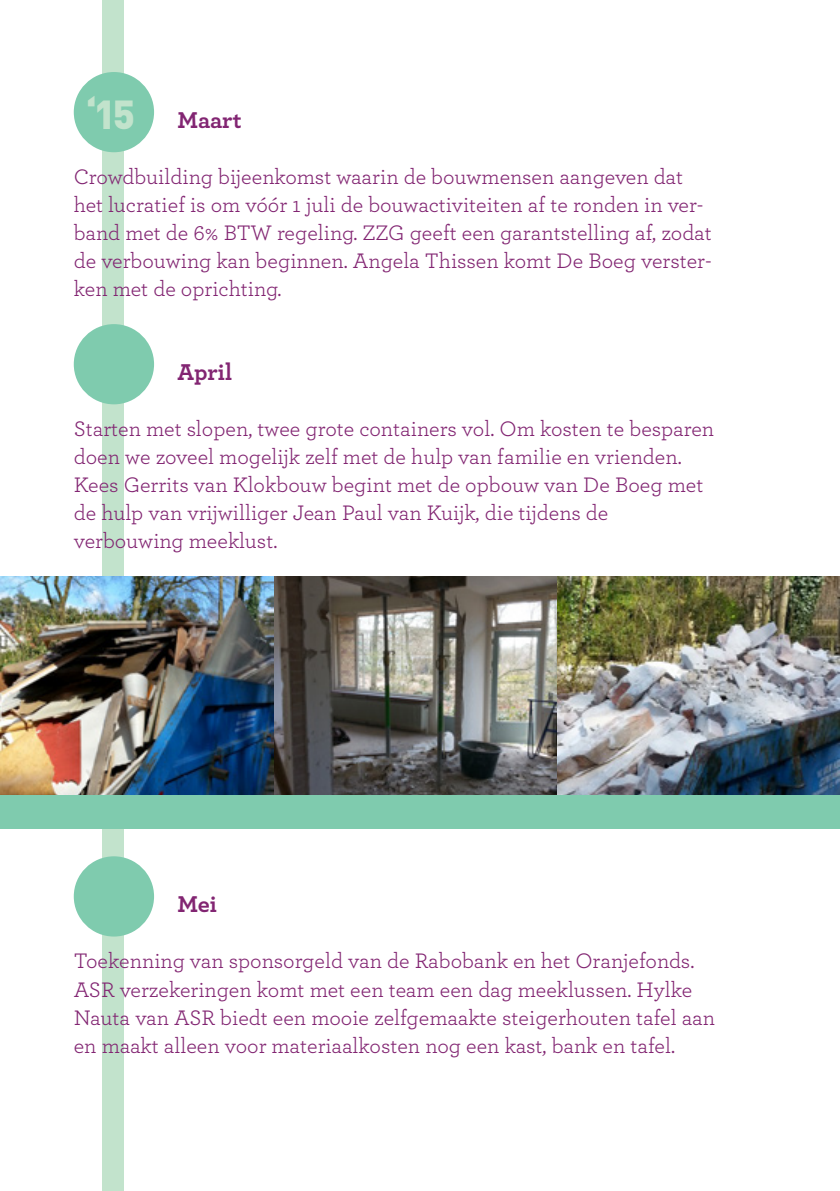
<style>
.page{position:relative;width:840px;height:1191px;background:#fff}
.page>*{position:absolute;margin:0;border:0;box-sizing:border-box;transform-origin:0 0}
.t1{font:900 40px "DIN Pro";color:#c2e3cc}
.t2{font:700 24px "Archer Pro";color:#822572}
.t3{font:22px/28px "Archer Pro";color:#822572}
</style>
<div class="page">
<div style="left:102px;top:0;width:22px;height:1191px;background:#c2e3cc"></div>
<div style="left:74px;top:72px;width:80px;height:80px;background:#7fcbae;border-radius:50%"></div>
<div style="left:74px;top:324px;width:80px;height:80px;background:#7fcbae;border-radius:50%"></div>
<div style="left:74px;top:856px;width:80px;height:80px;background:#7fcbae;border-radius:50%"></div>
<img style="left:556px;top:576px;width:283px;height:219px">
<img style="left:273px;top:576px;width:283px;height:219px">
<img style="left:0;top:576px;width:273px;height:219px">
<div style="left:0;top:795px;width:839px;height:33px;background:#7fcbae"></div>
<h1 class="t1" style="left:86px;top:87px;width:51px">‘15</h1>
<p class="t2" style="left:177px;top:101px;width:66px">Maart</p>
<p class="t3" style="left:74px;top:162px;width:639px">Crowdbuilding bijeenkomst waarin de bouwmensen aangeven dat het lucratief is om vóór 1 juli de bouwactiviteiten af te ronden in ver&shy;band met de 6% BTW regeling. ZZG geeft een garantstelling af, zodat de verbouwing kan beginnen. Angela Thissen komt De Boeg verster&shy;ken met de oprichting.</p>
<p class="t2" style="left:177px;top:353px;width:56px">April</p>
<p class="t3" style="left:74px;top:414px;width:641px">Starten met slopen, twee grote containers vol. Om kosten te besparen doen we zoveel mogelijk zelf met de hulp van familie en vrienden.<br>Kees Gerrits van Klokbouw begint met de opbouw van De Boeg met de hulp van vrijwilliger Jean Paul van Kuijk, die tijdens de verbouwing meeklust.</p>
<p class="t2" style="left:177px;top:885px;width:41px">Mei</p>
<p class="t3" style="left:74px;top:946px;width:642px">Toekenning van sponsorgeld van de Rabobank en het Oranjefonds.<br>ASR verzekeringen komt met een team een dag meeklussen. Hylke Nauta van ASR biedt een mooie zelfgemaakte steigerhouten tafel aan en maakt alleen voor materiaalkosten nog een kast, bank en tafel.</p>
</div>
